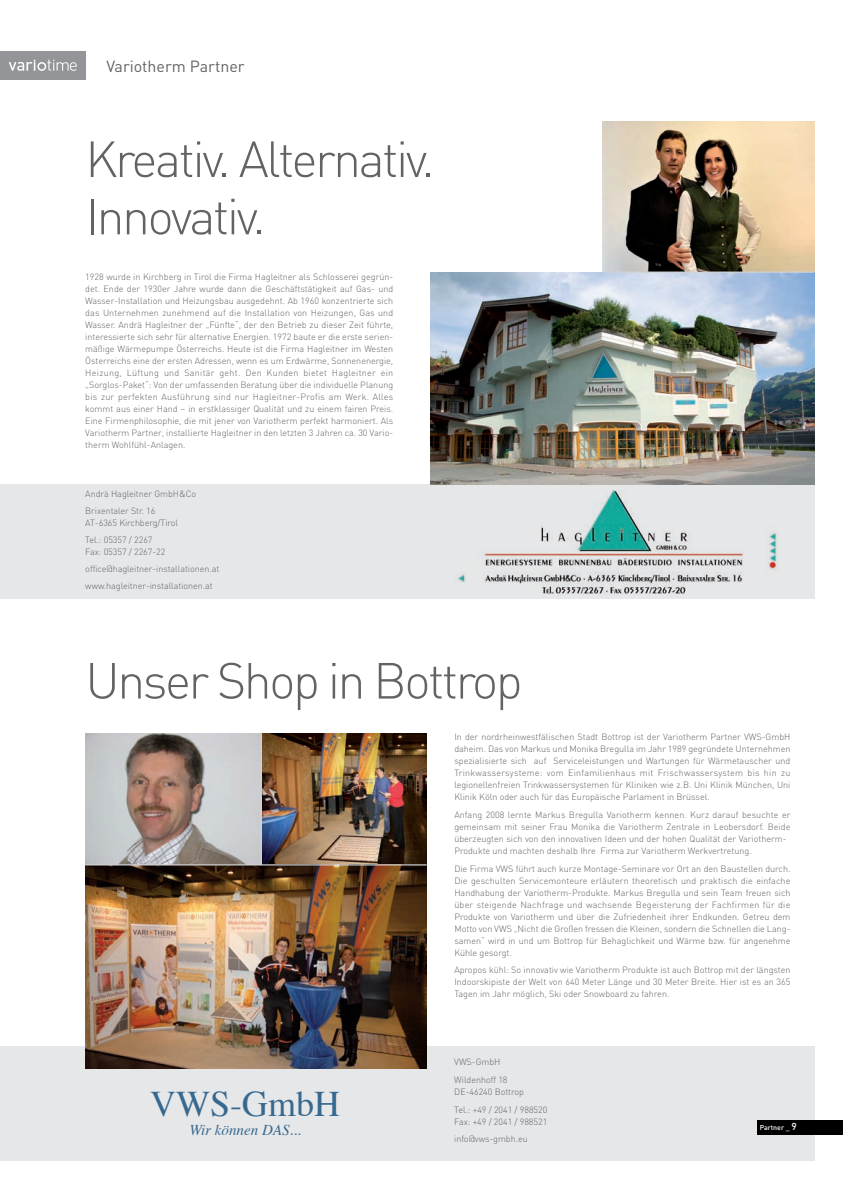
<style>
.page{position:relative;width:843px;height:1191px;background:#fff}
.page>*{position:absolute;margin:0;border:0;box-sizing:border-box;transform-origin:0 0}
.t1{font:300 50px/57.3px "DIN";letter-spacing:-.05em;color:#636366}
.t2{font:36px "Times";color:#37698f}
.t3{font:16px "DIN";color:#636366}
.t4{font:italic 15px "Times";color:#37698f}
.t5{font:300 9px/12px "DIN";color:#636366}
.t6{font:500 7px "DIN";color:#fff}
.s1{font-size:10px}
</style>
<div class="page">
<img style="left:262px;top:733px;width:164px;height:131px">
<div style="left:0;top:484px;width:814px;height:115px;background:#e6e7e9"></div>
<div style="left:0;top:1046px;width:814px;height:114px;background:#e6e7e9"></div>
<div style="left:0;top:51px;width:85px;height:28px;background:#939598"></div>
<svg style="left:9px;top:60px;width:68px;height:11px"></svg>
<div style="left:757px;top:1120px;width:85px;height:14px;background:#000001"></div>
<img style="left:454px;top:491px;width:324px;height:104px">
<img style="left:85px;top:865px;width:341px;height:203px">
<img style="left:602px;top:122px;width:212px;height:149px">
<img style="left:85px;top:733px;width:175px;height:131px">
<img style="left:430px;top:272px;width:384px;height:212px">
<hr style="left:85px;top:864px;width:341px;height:1px;background:#d1d2d4">
<hr style="left:260px;top:733px;width:2px;height:132px;background:#d1d2d4">
<hr style="left:602px;top:271px;width:212px;height:2px;background:#d1d2d4">
<h3 class="t3" style="left:106px;top:60px;width:139px">Variotherm Partner</h3>
<h1 class="t1" style="left:85px;top:136px;width:350px">Kreativ. Alternativ.<br>Innovativ.</h1>
<p class="t5" style="left:85px;top:272px;width:309px;text-align:justify">1928 wurde in Kirchberg in Tirol die Firma Hagleitner als Schlosserei gegrün&shy;det. Ende der 1930er Jahre wurde dann die Geschäftstätigkeit auf Gas- und Wasser-Installation und Heizungsbau ausgedehnt. Ab 1960 konzentrierte sich das Unternehmen zunehmend auf die Installation von Heizungen, Gas und Wasser. Andrä Hagleitner der „Fünfte“, der den Betrieb zu dieser Zeit führte, interessierte sich sehr für alternative Energien. 1972 baute er die erste serien&shy;mäßige Wärmepumpe Österreichs. Heute ist die Firma Hagleitner im Westen Österreichs eine der ersten Adressen, wenn es um Erdwärme, Sonnenenergie, Heizung, Lüftung und Sanitär geht. Den Kunden bietet Hagleitner ein „Sorglos-Paket“: Von der umfassenden Beratung über die individuelle Planung bis zur perfekten Ausführung sind nur Hagleitner-Profis am Werk. Alles kommt aus einer Hand – in erstklassiger Qualität und zu einem fairen Preis.<br>Eine Firmenphilosophie, die mit jener von Variotherm perfekt harmoniert. Als Variotherm Partner, installierte Hagleitner in den letzten 3 Jahren ca. 30 Vario&shy;therm Wohlfühl-Anlagen.</p>
<p class="t5" style="left:85px;top:486px;width:112px;line-height:17px">Andrä Hagleitner GmbH&amp;Co<br>Brixentaler Str. 16</p>
<p class="t5" style="left:85px;top:515px;width:94px;line-height:17px">AT-6365 Kirchberg/Tirol<br>Tel.: 05357 / 2267</p>
<p class="t5" style="left:85px;top:544px;width:135px;line-height:17px">Fax: 05357 / 2267-22 office@hagleitner-installationen.at www.hagleitner-installationen.at</p>
<h1 class="t1" style="left:85px;top:658px;width:439px">Unser Shop in Bottrop</h1>
<p class="t5" style="left:454px;top:732px;width:337px;text-align:justify">In der nordrheinwestfälischen Stadt Bottrop ist der Variotherm Partner VWS-GmbH daheim. Das von Markus und Monika Bregulla im Jahr 1989 gegründete Unternehmen spezialisierte sich auf Serviceleistungen und Wartungen für Wärmetauscher und Trinkwassersysteme: vom Einfamilienhaus mit Frischwassersystem bis hin zu legionellenfreien Trinkwassersystemen für Kliniken wie z.B. Uni Klinik München, Uni Klinik Köln oder auch für das Europäische Parlament in Brüssel.</p>
<p class="t5" style="left:454px;top:810px;width:337px">Anfang 2008 lernte Markus Bregulla Variotherm kennen. Kurz darauf besuchte er gemeinsam mit seiner Frau Monika die Variotherm Zentrale in Leobersdorf. Beide überzeugten sich von den innovativen Ideen und der hohen Qualität der Variotherm-Produkte und machten deshalb Ihre Firma zur Variotherm Werkvertretung.</p>
<p class="t5" style="left:454px;top:863px;width:337px;text-align:justify">Die Firma VWS führt auch kurze Montage-Seminare vor Ort an den Baustellen durch.<br>Die geschulten Servicemonteure erläutern theoretisch und praktisch die einfache Handhabung der Variotherm-Produkte. Markus Bregulla und sein Team freuen sich über steigende Nachfrage und wachsende Begeisterung der Fachfirmen für die Produkte von Variotherm und über die Zufriedenheit ihrer Endkunden. Getreu dem Motto von VWS „Nicht die Großen fressen die Kleinen, sondern die Schnellen die Lang&shy;samen“ wird in und um Bottrop für Behaglichkeit und Wärme bzw. für angenehme Kühle gesorgt.</p>
<p class="t5" style="left:454px;top:965px;width:337px;text-align:justify">Apropos kühl: So innovativ wie Variotherm Produkte ist auch Bottrop mit der längsten Indoorskipiste der Welt von 640 Meter Länge und 30 Meter Breite. Hier ist es an 365<br>Tagen im Jahr möglich, Ski oder Snowboard zu fahren.</p>
<h2 class="t2" style="left:150px;top:1089px;width:191px">VWS-GmbH</h2>
<h3 class="t4" style="left:189px;top:1123px;width:113px">Wir können DAS...</h3>
<p class="t5" style="left:454px;top:1054px;width:55px;line-height:17.6px">VWS-GmbH<br>Wildenhoff 18</p>
<p class="t5" style="left:454px;top:1084px;width:95px;line-height:17.6px">DE-46240 Bottrop<br>Tel.: +49 / 2041 / 988520</p>
<p class="t5" style="left:454px;top:1113px;width:94px;line-height:17.6px">Fax: +49 / 2041 / 988521 info@vws-gmbh.eu</p>
<p class="t6" style="left:759px;top:1125px;width:39px">Partner _ <span class="s1">9</span></p>
</div>
